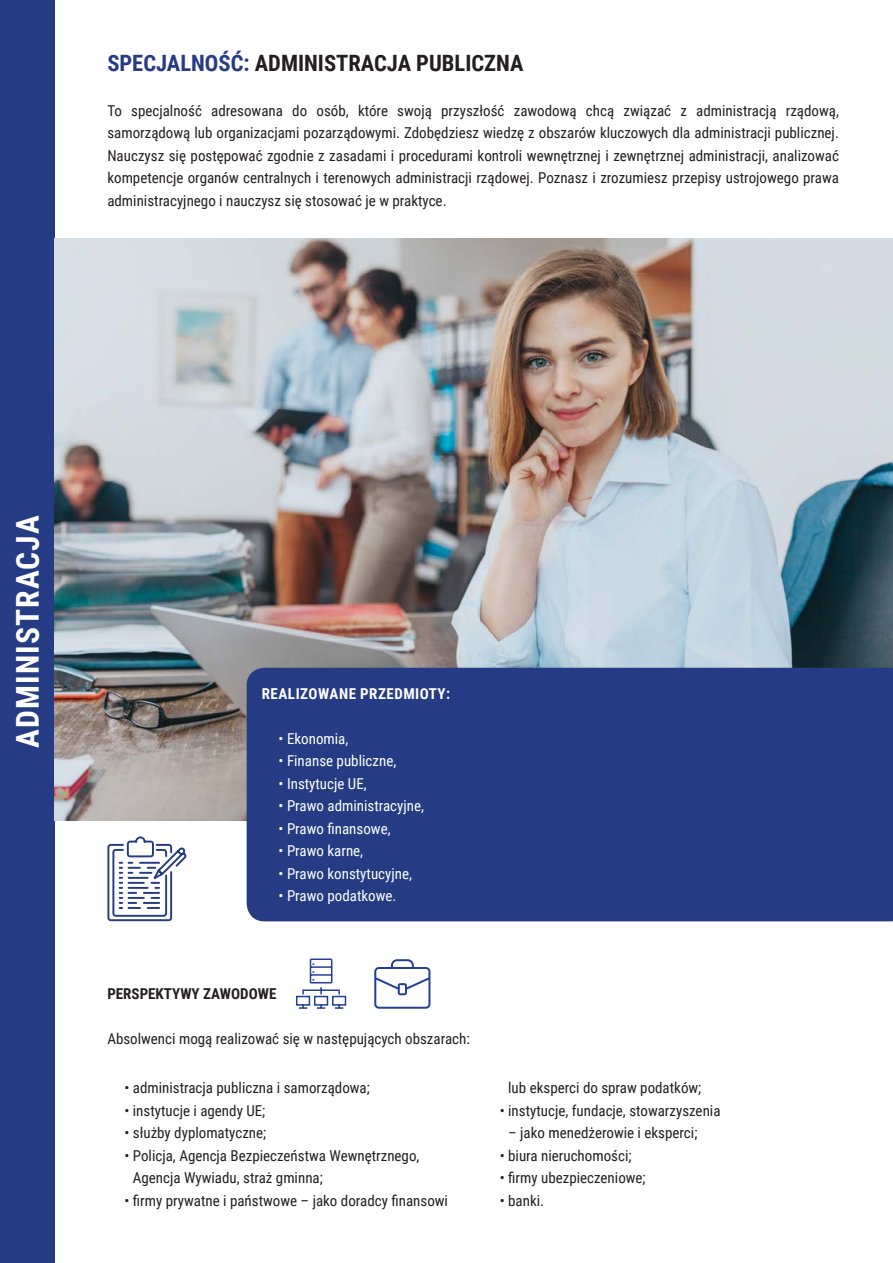
<style>
.page{position:relative;width:893px;height:1263px;background:#fff}
.page>*{position:absolute;margin:0;border:0;box-sizing:border-box;transform-origin:0 0}
.t1{font:700 31.5px "Roboto Condensed";letter-spacing:.035em;color:#fff}
.t2{font:700 22.5px "Roboto Condensed";color:#231f20}
.t3{font:15px/22.5px "Roboto Condensed";color:#231f20;text-align:justify}
.t4{font:15px "Roboto Condensed";color:#fff}
.t5{font:700 15px "Roboto Condensed";letter-spacing:.035em;color:#fff}
.t6{font:700 15px "Roboto Condensed";color:#231f20}
.s1{color:#253c84}
.s2{color:#fff}
</style>
<div class="page">
<div style="left:0;top:0;width:54px;height:1263px;background:#253c84"></div>
<img style="left:54px;top:239px;width:839px;height:582px">
<div style="left:247px;top:668px;width:646px;height:253px;background:#253c84"></div>
<svg style="left:107px;top:836px;width:80px;height:86px"></svg>
<svg style="left:374px;top:959px;width:56px;height:50px"></svg>
<svg style="left:296px;top:958px;width:51px;height:51px"></svg>
<p class="t2" style="left:107px;top:47px;width:511px"><span class="s1">SPECJALNOŚĆ:</span> ADMINISTRACJA PUBLICZNA <span class="s2">NOWOŚĆ</span></p>
<p class="t3" style="left:107px;top:99px;width:733px">To specjalność adresowana do osób, które swoją przyszłość zawodową chcą związać z administracją rządową, samorządową lub organizacjami pozarządowymi. Zdobędziesz wiedzę z obszarów kluczowych dla administracji publicznej.<br>Nauczysz się postępować zgodnie z zasadami i procedurami kontroli wewnętrznej i zewnętrznej administracji, analizować kompetencje organów centralnych i terenowych administracji rządowej. Poznasz i zrozumiesz przepisy ustrojowego prawa administracyjnego i nauczysz się stosować je w praktyce.</p>
<p class="t1" style="left:6px;top:747px;width:233px;rotate:-90deg">ADMINISTRACJA</p>
<p class="t5" style="left:262px;top:683px;width:190px">REALIZOWANE PRZEDMIOTY:</p>
<p class="t4" style="left:278px;top:728px;width:71px">• Ekonomia,</p>
<p class="t4" style="left:278px;top:750px;width:119px">• Finanse publiczne,</p>
<p class="t4" style="left:278px;top:773px;width:90px">• Instytucje UE,</p>
<p class="t4" style="left:278px;top:795px;width:147px">• Prawo administracyjne,</p>
<p class="t4" style="left:278px;top:818px;width:114px">• Prawo finansowe,</p>
<p class="t4" style="left:278px;top:840px;width:86px">• Prawo karne,</p>
<p class="t4" style="left:278px;top:863px;width:135px">• Prawo konstytucyjne,</p>
<p class="t4" style="left:278px;top:885px;width:119px">• Prawo podatkowe.</p>
<p class="t6" style="left:107px;top:983px;width:171px">PERSPEKTYWY ZAWODOWE</p>
<p class="t3" style="left:107px;top:1027px;width:364px">Absolwenci mogą realizować się w następujących obszarach:</p>
<p class="t3" style="left:124px;top:1076px;width:247px">• administracja publiczna i samorządowa;</p>
<p class="t3" style="left:124px;top:1099px;width:142px">• instytucje i agendy UE;</p>
<p class="t3" style="left:124px;top:1121px;width:143px">• służby dyplomatyczne;</p>
<p class="t3" style="left:133px;top:1144px;width:288px;text-indent:-9px">• Policja, Agencja Bezpieczeństwa Wewnętrznego,<br>Agencja Wywiadu, straż gminna;</p>
<p class="t3" style="left:124px;top:1189px;width:325px">• firmy prywatne i państwowe – jako doradcy finansowi</p>
<p class="t3" style="left:508px;top:1076px;width:195px">lub eksperci do spraw podatków;</p>
<p class="t3" style="left:500px;top:1099px;width:222px">• instytucje, fundacje, stowarzyszenia</p>
<p class="t3" style="left:508px;top:1121px;width:191px">– jako menedżerowie i eksperci;</p>
<p class="t3" style="left:500px;top:1144px;width:133px">• biura nieruchomości;</p>
<p class="t3" style="left:500px;top:1166px;width:147px">• firmy ubezpieczeniowe;</p>
<p class="t3" style="left:500px;top:1189px;width:46px">• banki.</p>
</div>
